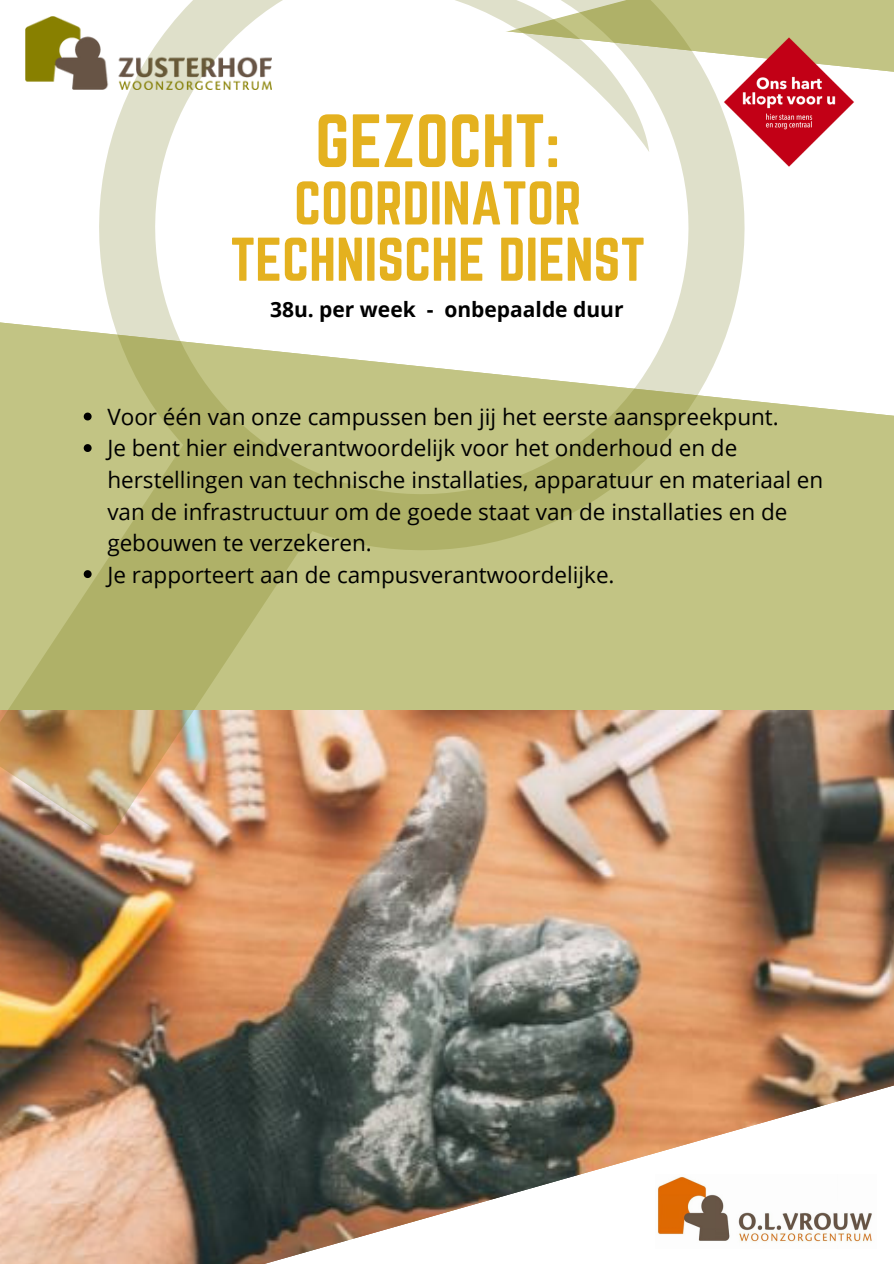
<style>
.page{position:relative;width:894px;height:1264px;background:#fff}
.page>*{position:absolute;margin:0;border:0;box-sizing:border-box;transform-origin:0 0}
.t1{font:65.85px "Norwester";color:#e4b11f}
.t2{font:53.85px/56.2px "Norwester";color:#e4b11f;text-align:center}
.t3{font:22.5px/31.5px "Open Sans";color:#000}
.t4{font:700 21px "Open Sans";color:#000}
</style>
<div class="page">
<div style="left:0;top:0;width:893px;height:1263px;background:#c2c484"></div>
<img style="left:0;top:710px;width:893px;height:314px">
<svg style="left:0;top:68px;width:893px;height:348px;fill:#fff"></svg>
<img style="left:786px;top:37px;width:74px;height:133px">
<svg style="left:0;top:0;width:786px;height:237px;fill:#fff"></svg>
<img style="left:26px;top:16px;width:30px;height:74px">
<img style="left:0;top:1024px;width:893px;height:239px">
<img style="left:654px;top:1174px;width:222px;height:74px">
<svg style="left:56px;top:0;width:691px;height:550px;fill:#fff"></svg>
<svg style="left:0;top:410px;width:335px;height:428px"></svg>
<svg style="left:408px;top:0;width:241px;height:152px"></svg>
<svg style="left:84px;top:412px;width:8px;height:8px"></svg>
<svg style="left:84px;top:444px;width:8px;height:8px"></svg>
<svg style="left:84px;top:570px;width:8px;height:8px"></svg>
<p class="t1" style="left:315px;top:101px;width:246px">GEZOCHT:</p>
<p class="t2" style="left:230px;top:175px;width:416px">COORDINATOR<br>TECHNISCHE DIENST</p>
<p class="t4" style="left:270px;top:294px;width:355px">38u. per week - onbepaalde duur</p>
<p class="t3" style="left:107px;top:400px;width:672px">Voor één van onze campussen ben jij het eerste aanspreekpunt.</p>
<p class="t3" style="left:107px;top:432px;width:717px">Je bent hier eindverantwoordelijk voor het onderhoud en de herstellingen van technische installaties, apparatuur en materiaal en van de infrastructuur om de goede staat van de installaties en de gebouwen te verzekeren.</p>
<p class="t3" style="left:107px;top:558px;width:508px">Je rapporteert aan de campusverantwoordelijke.</p>
</div>
